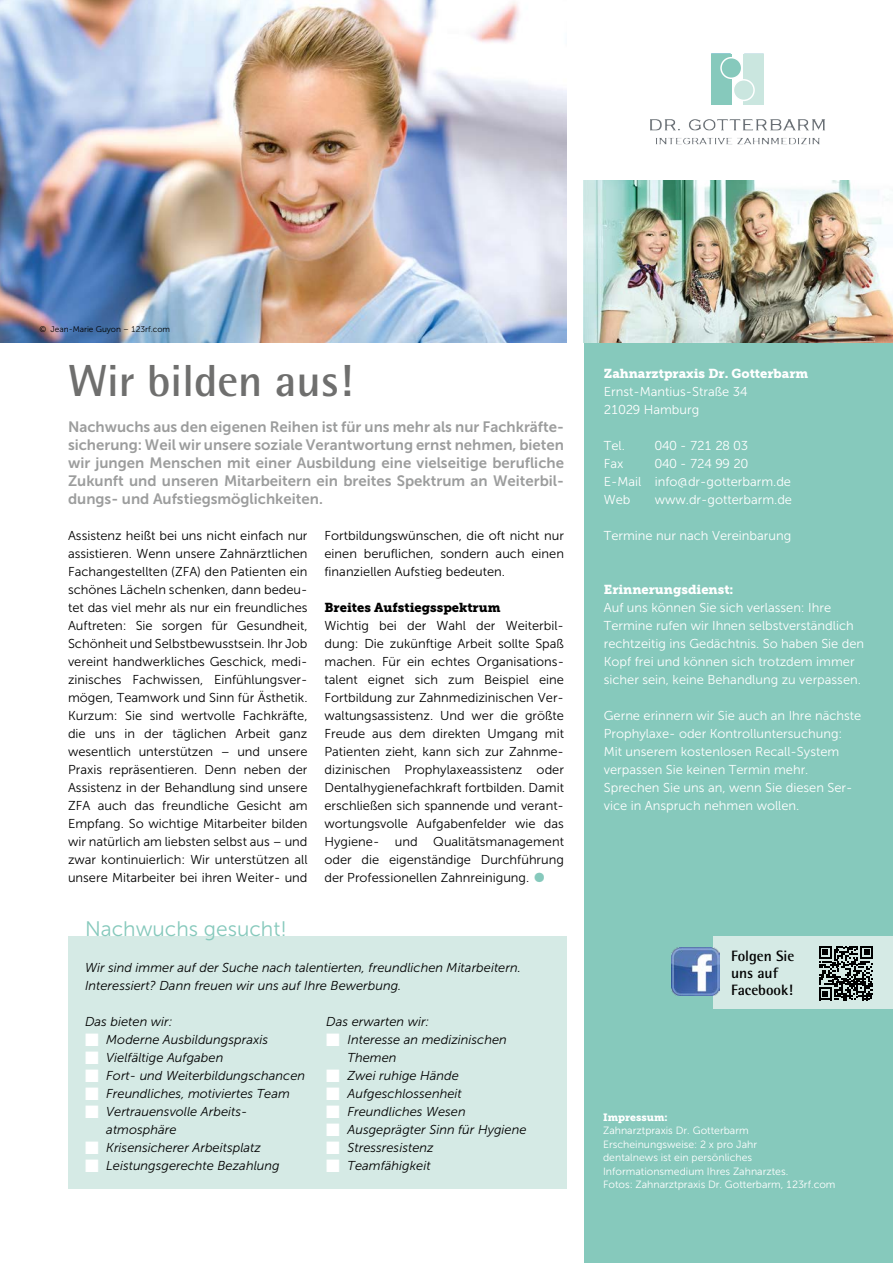
<style>
.page{position:relative;width:893px;height:1263px;background:#fff}
.page>*{position:absolute;margin:0;border:0;box-sizing:border-box;transform-origin:0 0}
.t1{font:700 45px "Rotis Semi Sans";color:#6f6f6e}
.t2{font:33px "Museo Sans 300";color:#86c9bc}
.t3{font:21px "Museo Sans 300";color:#86c9bc}
.t4{font:15px/18px "Museo Sans 700";color:#9c9d9d;text-align:justify}
.t5{font:700 15px/17.2px "Rotis Semi Sans";color:#000}
.t6{font:12.9px/18px "Museo Sans 300";color:#000;text-align:justify}
.t7{font:12.9px/18px "Museo Sans 300";color:#fff}
.t8{font:italic 12.9px/18px "Museo Sans 300";color:#000}
.t9{font:12.9px "Museo Slab 900";color:#fff}
.t10{font:12.9px "Museo Slab 900";color:#000}
.t11{font:10.5px/13.5px "Museo Sans 300";color:#fff}
.t12{font:10.5px "Museo Slab 900";color:#fff}
.t13{font:8.25px "Museo Sans 300";color:#000}
.s1{color:#fff}
</style>
<div class="page">
<div style="left:68px;top:936px;width:499px;height:252px;background:#d5eae5"></div>
<img style="left:0;top:0;width:567px;height:342px">
<div style="left:584px;top:182px;width:309px;height:1081px;background:#86c9bc"></div>
<img style="left:584px;top:180px;width:309px;height:162px">
<div style="left:713px;top:936px;width:180px;height:73px;background:#d5eae5"></div>
<svg style="left:819px;top:946px;width:54px;height:54px"></svg>
<img style="left:672px;top:947px;width:47px;height:48px">
<img style="left:651px;top:104px;width:174px;height:41px">
<svg style="left:731px;top:54px;width:13px;height:50px"></svg>
<div style="left:711px;top:54px;width:20px;height:50px;background:#86c9bc"></div>
<div style="left:721px;top:58px;width:21px;height:20px;background:#86c9bc;border-radius:50%"></div>
<div style="left:720px;top:57px;width:22px;height:22px;border:1px solid #fff;border-radius:50%"></div>
<div style="left:744px;top:54px;width:20px;height:50px;background:#cae6df"></div>
<div style="left:733px;top:80px;width:21px;height:20px;background:#cae6df;border-radius:50%"></div>
<div style="left:733px;top:79px;width:22px;height:22px;border:1px solid #fff;border-radius:50%"></div>
<p class="t13" style="left:39px;top:324px;width:132px">© Jean-Marie Guyon – 123rf.com</p>
<h1 class="t1" style="left:68px;top:353px;width:286px">Wir bilden aus!</h1>
<p class="t4" style="left:68px;top:418px;width:497px">Nachwuchs aus den eigenen Reihen ist für uns mehr als nur Fachkräfte&shy;sicherung: Weil wir unsere soziale Verantwortung ernst nehmen, bieten wir jungen Menschen mit einer Ausbildung eine vielseitige berufliche Zukunft und unseren Mitarbeitern ein breites Spektrum an Weiterbil&shy;dungs- und Aufstiegsmöglichkeiten.</p>
<p class="t6" style="left:68px;top:527px;width:241px">Assistenz heißt bei uns nicht einfach nur assistieren. Wenn unsere Zahnärztlichen Fachangestellten (ZFA) den Patienten ein schönes Lächeln schenken, dann bedeu&shy;tet das viel mehr als nur ein freundliches Auftreten: Sie sorgen für Gesundheit, Schönheit und Selbstbewusstsein. Ihr Job vereint handwerkliches Geschick, medi&shy;zinisches Fachwissen, Einfühlungsver&shy;mögen, Teamwork und Sinn für Ästhetik.<br>Kurzum: Sie sind wertvolle Fachkräfte, die uns in der täglichen Arbeit ganz wesentlich unterstützen – und unsere Praxis repräsentieren. Denn neben der Assistenz in der Behandlung sind unsere ZFA auch das freundliche Gesicht am Empfang. So wichtige Mitarbeiter bilden wir natürlich am liebsten selbst aus – und zwar kontinuierlich: Wir unterstützen all unsere Mitarbeiter bei ihren Weiter- und</p>
<p class="t6" style="left:324px;top:527px;width:241px">Fortbildungswünschen, die oft nicht nur einen beruflichen, sondern auch einen finanziellen Aufstieg bedeuten.</p>
<p class="t10" style="left:324px;top:600px;width:177px">Breites Aufstiegsspektrum</p>
<p class="t6" style="left:324px;top:617px;width:241px">Wichtig bei der Wahl der Weiterbil&shy;dung: Die zukünftige Arbeit sollte Spaß machen. Für ein echtes Organisations&shy;talent eignet sich zum Beispiel eine Fortbildung zur Zahnmedizinischen Ver&shy;waltungsassistenz. Und wer die größte Freude aus dem direkten Umgang mit Patienten zieht, kann sich zur Zahnme&shy;dizinischen Prophylaxeassistenz oder Dentalhygienefachkraft fortbilden. Damit erschließen sich spannende und verant&shy;wortungsvolle Aufgabenfelder wie das Hygiene- und Qualitätsmanagement oder die eigenständige Durchführung der Professionellen Zahnreinigung.</p>
<h2 class="t2" style="left:533px;top:858px;width:15px">•</h2>
<h3 class="t3" style="left:85px;top:917px;width:203px">Nachwuchs gesucht!</h3>
<p class="t8" style="left:85px;top:959px;width:437px">Wir sind immer auf der Suche nach talentierten, freundlichen Mitarbeitern.<br>Interessiert? Dann freuen wir uns auf Ihre Bewerbung.</p>
<p class="t8" style="left:85px;top:1013px;width:89px">Das bieten wir:</p>
<p class="t8" style="left:85px;top:1031px;width:184px"><span class="s1">■</span> Moderne Ausbildungspraxis</p>
<p class="t8" style="left:85px;top:1049px;width:140px"><span class="s1">■</span> Vielfältige Aufgaben</p>
<p class="t8" style="left:85px;top:1067px;width:222px"><span class="s1">■</span> Fort- und Weiterbildungschancen</p>
<p class="t8" style="left:85px;top:1085px;width:206px"><span class="s1">■</span> Freundliches, motiviertes Team</p>
<p class="t8" style="left:106px;top:1103px;width:143px;text-indent:-21px"><span class="s1">■</span> Vertrauensvolle Arbeits&shy;atmosphäre</p>
<p class="t8" style="left:85px;top:1139px;width:178px"><span class="s1">■</span> Krisensicherer Arbeitsplatz</p>
<p class="t8" style="left:85px;top:1157px;width:196px"><span class="s1">■</span> Leistungsgerechte Bezahlung</p>
<p class="t8" style="left:326px;top:1013px;width:105px">Das erwarten wir:</p>
<p class="t8" style="left:348px;top:1031px;width:161px;text-indent:-21px"><span class="s1">■</span> Interesse an medizinischen<br>Themen</p>
<p class="t8" style="left:326px;top:1067px;width:134px"><span class="s1">■</span> Zwei ruhige Hände</p>
<p class="t8" style="left:326px;top:1085px;width:137px"><span class="s1">■</span> Aufgeschlossenheit</p>
<p class="t8" style="left:326px;top:1103px;width:141px"><span class="s1">■</span> Freundliches Wesen</p>
<p class="t8" style="left:326px;top:1121px;width:202px"><span class="s1">■</span> Ausgeprägter Sinn für Hygiene</p>
<p class="t8" style="left:326px;top:1139px;width:109px"><span class="s1">■</span> Stressresistenz</p>
<p class="t8" style="left:326px;top:1157px;width:106px"><span class="s1">■</span> Teamfähigkeit</p>
<p class="t9" style="left:604px;top:366px;width:206px">Zahnarztpraxis Dr. Gotterbarm</p>
<p class="t7" style="left:604px;top:383px;width:145px">Ernst-Mantius-Straße 34<br>21029 Hamburg</p>
<p class="t7" style="left:604px;top:437px;width:23px">Tel.</p>
<p class="t7" style="left:655px;top:437px;width:95px">040 - 721 28 03</p>
<p class="t7" style="left:604px;top:455px;width:21px">Fax</p>
<p class="t7" style="left:604px;top:455px;width:189px;text-indent:51px">040 - 724 99 20<br>E-Mail info@dr-gotterbarm.de<br>Web</p>
<p class="t7" style="left:655px;top:491px;width:139px">www.dr-gotterbarm.de</p>
<p class="t7" style="left:604px;top:527px;width:189px">Termine nur nach Vereinbarung</p>
<p class="t9" style="left:604px;top:582px;width:131px">Erinnerungsdienst:</p>
<p class="t7" style="left:604px;top:599px;width:262px">Auf uns können Sie sich verlassen: Ihre Termine rufen wir Ihnen selbstverständlich rechtzeitig ins Gedächtnis. So haben Sie den Kopf frei und können sich trotzdem immer sicher sein, keine Behandlung zu verpassen.</p>
<p class="t7" style="left:604px;top:707px;width:259px">Gerne erinnern wir Sie auch an Ihre nächste Prophylaxe- oder Kontrolluntersuchung:<br>Mit unserem kostenlosen Recall-System verpassen Sie keinen Termin mehr.<br>Sprechen Sie uns an, wenn Sie diesen Ser&shy;vice in Anspruch nehmen wollen.</p>
<p class="t5" style="left:731px;top:947px;width:65px">Folgen Sie uns auf<br>Facebook!</p>
<p class="t12" style="left:603px;top:1111px;width:66px">Impressum:</p>
<p class="t11" style="left:603px;top:1124px;width:234px">Zahnarztpraxis Dr. Gotterbarm Erscheinungsweise: 2 x pro Jahr<br>dentalnews ist ein persönliches Informationsmedium Ihres Zahnarztes.<br>Fotos: Zahnarztpraxis Dr. Gotterbarm, 123rf.com</p>
</div>
